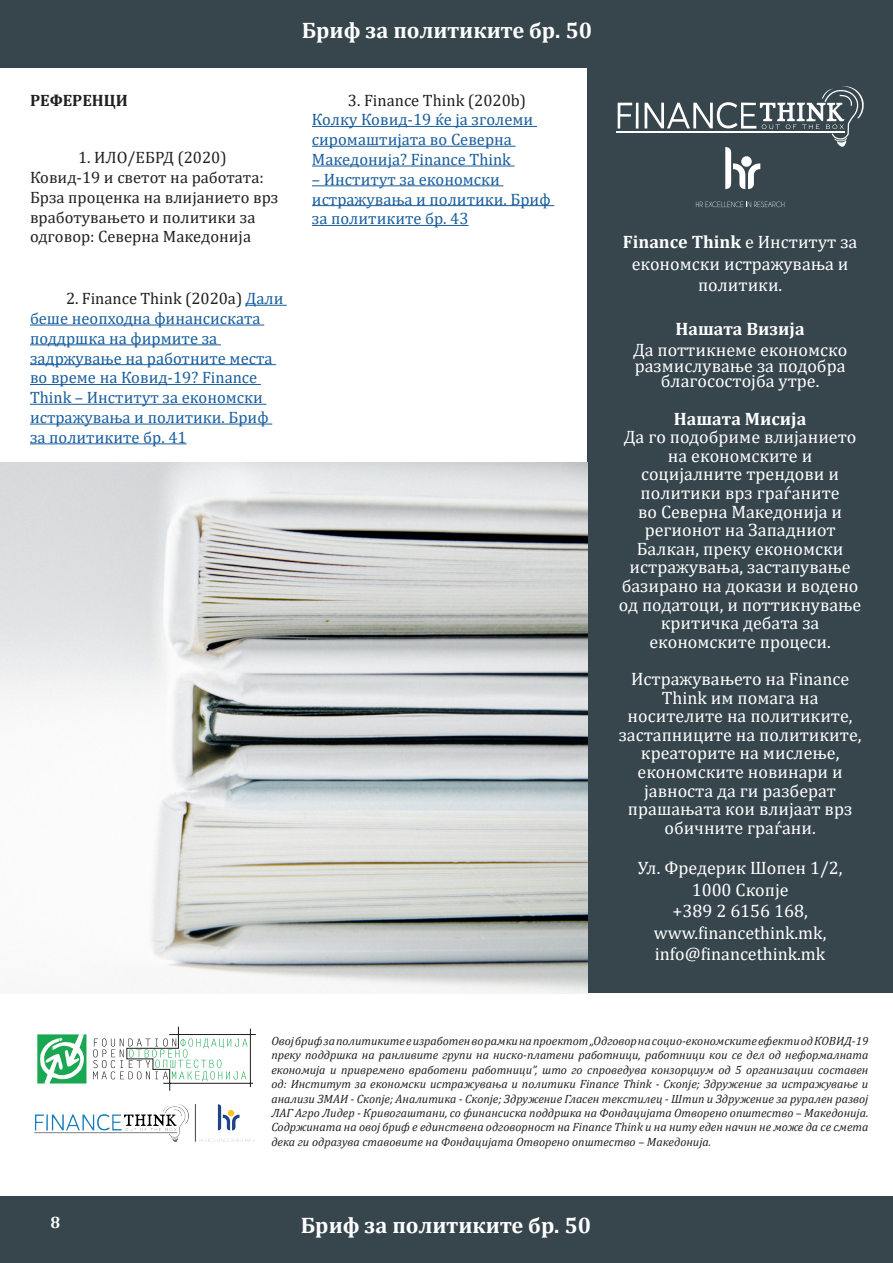
<style>
.page{position:relative;width:893px;height:1263px;background:#fff}
.page>*{position:absolute;margin:0;border:0;box-sizing:border-box;transform-origin:0 0}
.t1{font:700 22.5px "Cambria";color:#fff}
.t2{font:18px/18.6px "Cambria";color:#fff;text-align:center}
.t3{font:700 18px "Cambria";color:#fff}
.BodyText{font:16.5px/19.8px "Cambria";color:#175d9e}
.BodyText-2{font:16.5px/19.8px "Cambria";color:#231f20}
.BodyText-3{font:700 16.5px "Cambria";color:#231f20}
.t4{font:700 16.5px "Cambria";color:#fff}
.t5{font:italic 12px/14.4px "Cambria";color:#231f20;text-align:justify}
.s1{color:#231f20}
.s2{font-weight:700}
</style>
<div class="page">
<div style="left:0;top:0;width:893px;height:68px;background:#37464d"></div>
<div style="left:0;top:1195px;width:893px;height:68px;background:#37464d"></div>
<div style="left:587px;top:68px;width:306px;height:971px;background:#37464d"></div>
<svg style="left:618px;top:103px;width:14px;height:26px"></svg>
<hr style="left:636px;top:103px;width:2px;height:26px;background:#fff">
<hr style="left:617px;top:131px;width:228px;height:2px;background:#fff">
<svg style="left:696px;top:202px;width:88px;height:5px"></svg>
<svg style="left:645px;top:86px;width:219px;height:103px"></svg>
<div style="left:0;top:993px;width:893px;height:202px;background:#fff"></div>
<svg style="left:37px;top:1034px;width:49px;height:50px"></svg>
<svg style="left:93px;top:1026px;width:163px;height:65px"></svg>
<hr style="left:246px;top:305px;width:41px;height:1px;background:#175d9e">
<hr style="left:30px;top:325px;width:234px;height:1px;background:#175d9e">
<hr style="left:30px;top:344px;width:191px;height:1px;background:#175d9e">
<hr style="left:30px;top:364px;width:246px;height:1px;background:#175d9e">
<hr style="left:30px;top:384px;width:231px;height:1px;background:#175d9e">
<hr style="left:30px;top:404px;width:236px;height:1px;background:#175d9e">
<hr style="left:30px;top:424px;width:242px;height:1px;background:#175d9e">
<hr style="left:30px;top:443px;width:157px;height:1px;background:#175d9e">
<hr style="left:312px;top:126px;width:225px;height:1px;background:#175d9e">
<hr style="left:312px;top:146px;width:204px;height:1px;background:#175d9e">
<hr style="left:312px;top:166px;width:203px;height:1px;background:#175d9e">
<hr style="left:312px;top:185px;width:191px;height:1px;background:#175d9e">
<hr style="left:312px;top:205px;width:242px;height:1px;background:#175d9e">
<hr style="left:312px;top:225px;width:157px;height:1px;background:#175d9e">
<img style="left:0;top:462px;width:587px;height:531px">
<img style="left:34px;top:1104px;width:221px;height:38px">
<h1 class="t1" style="left:302px;top:15px;width:292px">Бриф за политиките бр. 50</h1>
<p class="BodyText-3" style="left:30px;top:88px;width:99px">РЕФЕРЕНЦИ</p>
<p class="BodyText-2" style="left:30px;top:148px;width:250px;text-indent:48px">1. ИЛО/ЕБРД (2020)<br>Ковид-19 и светот на работата:<br>Брза проценка на влијанието врз вработувањето и политики за одговор: Северна Македонија</p>
<p class="BodyText" style="left:30px;top:289px;width:255px;text-indent:36px"><span class="s1">2. Finance Think (2020a)</span> Дали беше неопходна финансиската поддршка на фирмите за задржување на работните места во време на Ковид-19? Finance<br>Think – Институт за економски истражувања и политики. Бриф за политиките бр. 41</p>
<p class="BodyText" style="left:312px;top:90px;width:223px;text-indent:36px"><span class="s1">3. Finance Think (2020b)<br></span>Колку Ковид-19 ќе ја зголеми сиромаштијата во Северна<br>Македонија? Finance Think</p>
<p class="BodyText" style="left:312px;top:169px;width:240px">– Институт за економски истражувања и политики. Бриф за политиките бр. 43</p>
<p class="t2" style="left:623px;top:231px;width:236px;line-height:21.6px"><span class="s2">Finance Think</span> е Институт за економски истражувања и политики.</p>
<p class="t3" style="left:676px;top:316px;width:131px">Нашата Визија</p>
<p class="t2" style="left:633px;top:342px;width:216px;line-height:15.6px">Да поттикнеме економско размислување за подобра благосостојба утре.</p>
<p class="t3" style="left:674px;top:406px;width:134px">Нашата Мисија</p>
<p class="t2" style="left:619px;top:428px;width:244px">Да го подобриме влијанието на економските и социјалните трендови и политики врз граѓаните<br>во Северна Македонија и регионот на Западниот<br>Балкан, преку економски истражувања, застапување базирано на докази и водено од податоци, и поттикнување критичка дебата за економските процеси.</p>
<p class="t2" style="left:619px;top:669px;width:244px">Истражувањето на Finance<br>Think им помага на носителите на политиките, застапниците на политиките, креаторите на мислење, економските новинари и јавноста да ги разберат прашањата кои влијаат врз обичните граѓани.</p>
<p class="t2" style="left:638px;top:857px;width:206px;line-height:21.6px">Ул. Фредерик Шопен 1/2,<br>1000 Скопје</p>
<p class="t2" style="left:673px;top:902px;width:137px">+389 2 6156 168,</p>
<p class="t2" style="left:654px;top:923px;width:174px">www.financethink.mk,</p>
<p class="t2" style="left:655px;top:945px;width:172px">info@financethink.mk</p>
<p class="t5" style="left:271px;top:1033px;width:599px">Овој бриф за политиките е изработен во рамки на проектот „Одговор на социо-економските ефекти од КОВИД-19 преку поддршка на ранливите групи на ниско-платени работници, работници кои се дел од неформалната економија и привремено вработени работници”, што го спроведува конзорциум од 5 организации составен од: Институт за економски истражувања и политики Finance Think - Скопје; Здружение за истражување и анализи ЗМАИ - Скопје; Аналитика - Скопје; Здружение Гласен текстилец - Штип и Здружение за рурален развој ЛАГ Агро Лидер - Кривогаштани, со финансиска поддршка на Фондацијата Отворено општество – Македонија.</p>
<p class="t5" style="left:271px;top:1119px;width:599px">Содржината на овој бриф е единствена одговорност на Finance Think и на ниту еден начин не може да се смета дека ги одразува ставовите на Фондацијата Отворено општество – Македонија.</p>
<h3 class="t4" style="left:51px;top:1211px;width:11px">8</h3>
<h1 class="t1" style="left:301px;top:1209px;width:292px">Бриф за политиките бр. 50</h1>
</div>
